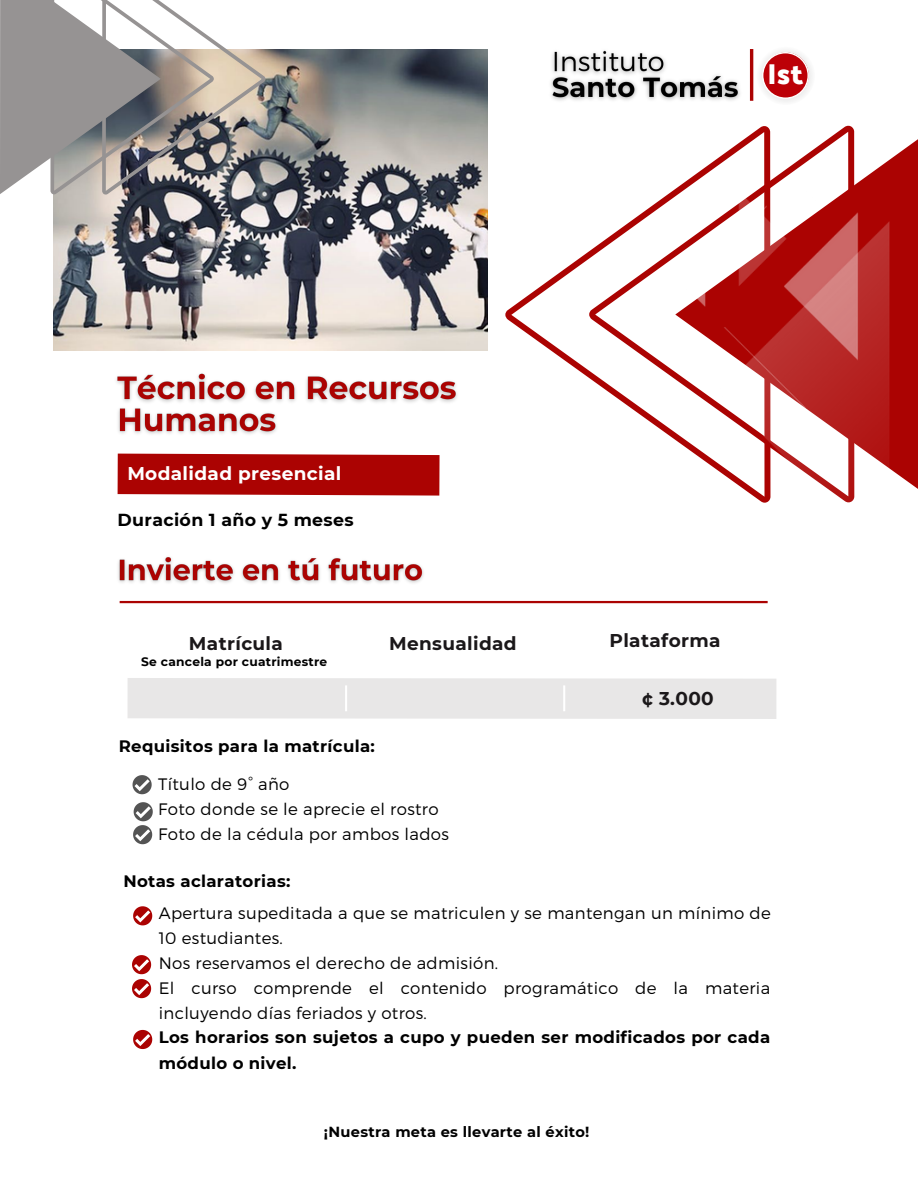
<style>
.page{position:relative;width:918px;height:1188px;background:#fff}
.page>*{position:absolute;margin:0;border:0;box-sizing:border-box;transform-origin:0 0}
.t1{font:600 29.25px "Palanquin Dark";color:#fff}
.t2{font:700 18.45px "Montserrat";letter-spacing:.02em;color:#1b181a}
.t3{font:700 18.45px "Montserrat";letter-spacing:.02em;color:#fff}
.t4{font:700 17.4px "Montserrat";letter-spacing:.02em;color:#000}
.t5{font:300 16.5px/24.9px "Montserrat";letter-spacing:.02em;color:#000}
.t6{font:700 16.5px/25.8px "Montserrat";letter-spacing:.02em;color:#000}
.t7{font:700 14.55px "Montserrat";letter-spacing:.02em;color:#000}
.t8{font:700 12.15px "Montserrat";letter-spacing:.02em;color:#000}
</style>
<div class="page">
<img style="left:54px;top:49px;width:434px;height:302px">
<svg style="left:0;top:0;width:266px;height:195px"></svg>
<hr style="left:750px;top:49px;width:3px;height:52px;background:#ab0302">
<svg style="left:760px;top:50px;width:52px;height:52px"></svg>
<svg style="left:117px;top:453px;width:323px;height:43px;background:#b01211"></svg>
<hr style="left:120px;top:601px;width:648px;height:2px;background:#ab0302">
<svg style="left:133px;top:775px;width:19px;height:19px"></svg>
<svg style="left:133px;top:802px;width:20px;height:42px"></svg>
<svg style="left:133px;top:906px;width:19px;height:19px"></svg>
<svg style="left:132px;top:955px;width:19px;height:43px"></svg>
<svg style="left:133px;top:1030px;width:19px;height:19px"></svg>
<div style="left:127px;top:678px;width:650px;height:41px;background:#e8e7e7"></div>
<hr style="left:563px;top:685px;width:2px;height:26px;background:#fff">
<hr style="left:345px;top:685px;width:2px;height:26px;background:#fff">
<img style="left:116px;top:373px;width:341px;height:61px">
<img style="left:551px;top:50px;width:189px;height:51px">
<img style="left:118px;top:557px;width:306px;height:26px">
<svg style="left:854px;top:131px;width:64px;height:358px;fill:#ab0302"></svg>
<svg style="left:770px;top:126px;width:84px;height:62px"></svg>
<svg style="left:506px;top:126px;width:264px;height:322px"></svg>
<img style="left:686px;top:188px;width:203px;height:315px">
<h1 class="t1" style="left:768px;top:57px;width:37px">Ist</h1>
<p class="t3" style="left:127px;top:462px;width:215px">Modalidad presencial</p>
<p class="t4" style="left:118px;top:509px;width:238px">Duración 1 año y 5 meses</p>
<p class="t2" style="left:189px;top:632px;width:96px">Matrícula</p>
<p class="t2" style="left:389px;top:632px;width:129px">Mensualidad</p>
<p class="t2" style="left:610px;top:629px;width:113px">Plataforma</p>
<p class="t8" style="left:141px;top:654px;width:188px">Se cancela por cuatrimestre</p>
<p class="t6" style="left:119px;top:733px;width:258px">Requisitos para la matrícula:</p>
<p class="t5" style="left:158px;top:771px;width:292px">Título de 9° año<br>Foto donde se le aprecie el rostro<br>Foto de la cédula por ambos lados</p>
<p class="t2" style="left:642px;top:687px;width:73px">¢ 3.000</p>
<p class="t6" style="left:123px;top:868px;width:169px">Notas aclaratorias:</p>
<p class="t5" style="left:159px;top:900px;width:614px">Apertura supeditada a que se matriculen y se mantengan un mínimo de 10 estudiantes.<br>Nos reservamos el derecho de admisión.<br>El curso comprende el contenido programático de la materia incluyendo días feriados y otros.</p>
<p class="t6" style="left:159px;top:1025px;width:613px">Los horarios son sujetos a cupo y pueden ser modificados por cada módulo o nivel.</p>
<p class="t7" style="left:324px;top:1123px;width:267px">¡Nuestra meta es llevarte al éxito!</p>
</div>
